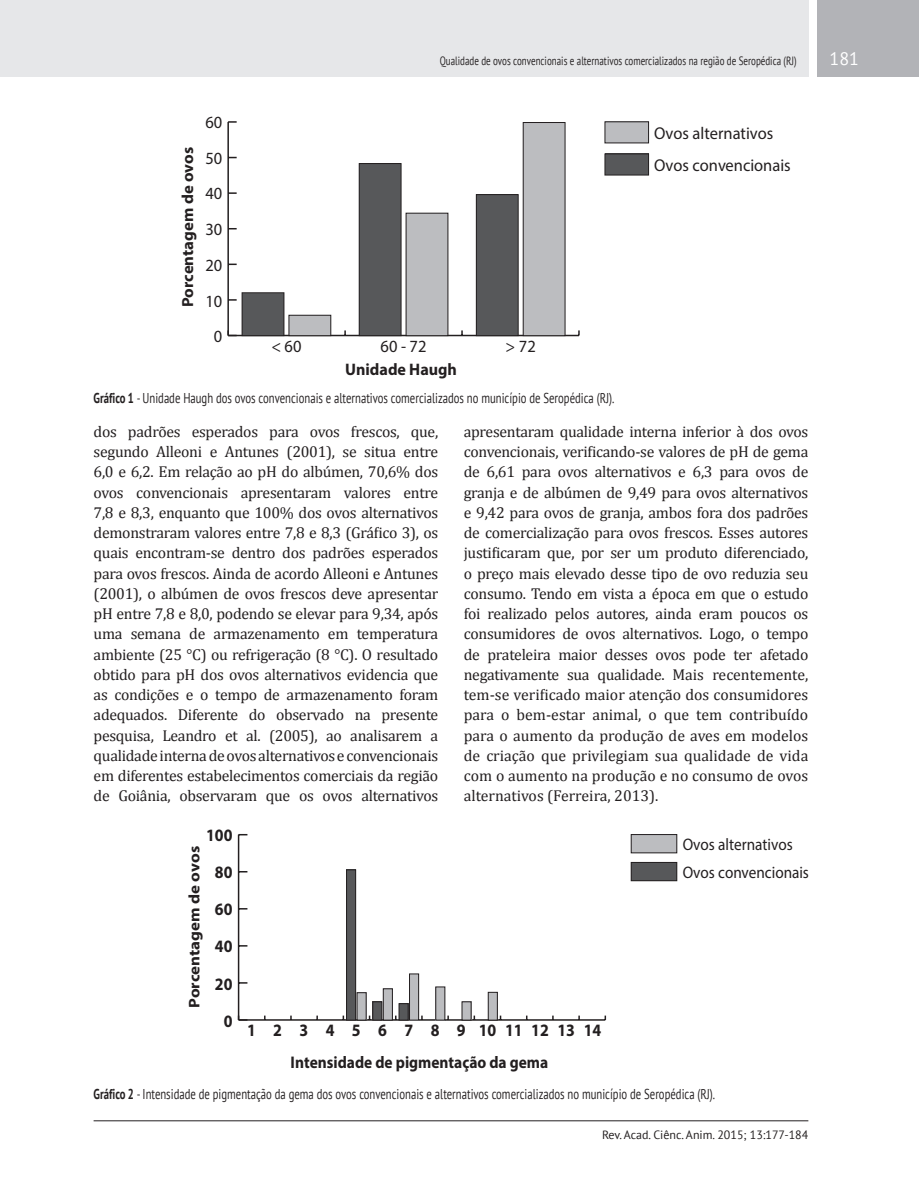
<style>
.page{position:relative;width:919px;height:1191px;background:#fff}
.page>*{position:absolute;margin:0;border:0;box-sizing:border-box;transform-origin:0 0}
.t1{font:18px "PT Sans";color:#fff}
.t2{font:700 17.4px "Myriad Pro";color:#231f20;scale:.91 1}
.t3{font:17.1px/32.1px "Myriad Pro";color:#231f20;scale:.96 1}
.t4{font:700 16.95px "Myriad Pro";color:#231f20;scale:.91 1}
.t5{font:16.65px/27.9px "Myriad Pro";color:#231f20;scale:.91 1}
.t6{font:700 16.65px "Myriad Pro";color:#231f20;scale:.96 1}
.t7{font:700 16.05px "Myriad Pro";color:#231f20;scale:1.04 1}
.TEXTO{font:15.75px/20.2px "Cambria";letter-spacing:-.02em;color:#231f20;text-align:justify}
.t8{font:700 15.45px "Myriad Pro";color:#231f20;scale:1.1 1}
.Cabeçalho{font:14.25px "PT Sans";color:#231f20;scale:.75 1}
.t9{font:12px "PT Sans";color:#231f20;scale:.75 1}
.t10{font:12px "PT Sans";color:#231f20}
.s1{font-weight:700}
</style>
<div class="page">
<div style="left:0;top:0;width:808px;height:77px;background:#e6e7e9"></div>
<div style="left:816px;top:0;width:102px;height:77px;background:#b2b3b7"></div>
<hr style="left:94px;top:1120px;width:714px;height:1px;background:#231f20">
<hr style="left:228px;top:335px;width:351px;height:1px;background:#231f20">
<hr style="left:227px;top:122px;width:2px;height:213px;background:#231f20">
<svg style="left:227px;top:330px;width:10px;height:6px"></svg>
<svg style="left:229px;top:299px;width:8px;height:2px"></svg>
<svg style="left:229px;top:263px;width:8px;height:2px"></svg>
<svg style="left:229px;top:192px;width:8px;height:2px"></svg>
<svg style="left:228px;top:121px;width:9px;height:2px"></svg>
<div style="left:605px;top:122px;width:43px;height:21px;background:#bcbdc0"></div>
<div style="left:604px;top:121px;width:45px;height:22px;border:1px solid #231f20"></div>
<div style="left:289px;top:315px;width:42px;height:21px;background:#bcbdc0"></div>
<div style="left:288px;top:315px;width:43px;height:21px;border:1px solid #231f20"></div>
<div style="left:406px;top:213px;width:42px;height:123px;background:#bcbdc0"></div>
<div style="left:523px;top:122px;width:42px;height:214px;background:#bcbdc0"></div>
<div style="left:523px;top:122px;width:42px;height:214px;border:1px solid #231f20"></div>
<div style="left:605px;top:154px;width:43px;height:21px;background:#57585a"></div>
<div style="left:604px;top:153px;width:45px;height:22px;border:1px solid #231f20"></div>
<div style="left:242px;top:293px;width:42px;height:43px;background:#57585a"></div>
<div style="left:242px;top:292px;width:42px;height:44px;border:1px solid #231f20"></div>
<div style="left:359px;top:164px;width:42px;height:172px;background:#57585a"></div>
<div style="left:359px;top:163px;width:42px;height:173px;border:1px solid #231f20"></div>
<div style="left:476px;top:195px;width:42px;height:141px;background:#57585a"></div>
<div style="left:476px;top:194px;width:42px;height:142px;border:1px solid #231f20"></div>
<hr style="left:238px;top:1019px;width:367px;height:1px;background:#231f20">
<hr style="left:238px;top:834px;width:1px;height:186px;background:#231f20">
<div style="left:631px;top:834px;width:45px;height:19px;background:#bcbdc0"></div>
<div style="left:630px;top:834px;width:47px;height:19px;border:1px solid #231f20"></div>
<div style="left:357px;top:992px;width:9px;height:28px;background:#bcbdc0"></div>
<div style="left:383px;top:988px;width:9px;height:32px;background:#bcbdc0"></div>
<div style="left:383px;top:988px;width:10px;height:32px;border:1px solid #231f20"></div>
<div style="left:409px;top:974px;width:9px;height:46px;background:#bcbdc0"></div>
<div style="left:409px;top:973px;width:10px;height:47px;border:1px solid #231f20"></div>
<div style="left:435px;top:987px;width:10px;height:33px;background:#bcbdc0"></div>
<div style="left:435px;top:986px;width:10px;height:34px;border:1px solid #231f20"></div>
<div style="left:462px;top:1001px;width:9px;height:19px;background:#bcbdc0"></div>
<div style="left:488px;top:992px;width:9px;height:28px;background:#bcbdc0"></div>
<div style="left:488px;top:992px;width:9px;height:28px;border:1px solid #231f20"></div>
<div style="left:631px;top:862px;width:45px;height:18px;background:#57585a"></div>
<div style="left:630px;top:862px;width:47px;height:19px;border:1px solid #231f20"></div>
<div style="left:346px;top:870px;width:9px;height:150px;background:#57585a"></div>
<div style="left:346px;top:869px;width:10px;height:151px;border:1px solid #231f20"></div>
<div style="left:373px;top:1001px;width:9px;height:19px;background:#57585a"></div>
<div style="left:372px;top:1001px;width:10px;height:19px;border:1px solid #231f20"></div>
<div style="left:399px;top:1003px;width:9px;height:17px;background:#57585a"></div>
<div style="left:398px;top:1003px;width:10px;height:17px;border:1px solid #231f20"></div>
<p class="t7" style="left:177px;top:307px;width:156px;rotate:-90deg">Porcentagem de ovos</p>
<p class="t3" style="left:205px;top:106px;width:19px">60</p>
<p class="t3" style="left:205px;top:142px;width:19px">50</p>
<p class="t3" style="left:205px;top:177px;width:19px">40</p>
<p class="t3" style="left:205px;top:213px;width:19px">30</p>
<p class="t3" style="left:205px;top:249px;width:19px">20</p>
<p class="t3" style="left:205px;top:284px;width:19px">10</p>
<p class="t3" style="left:214px;top:320px;width:10px">0</p>
<p class="t9" style="left:440px;top:53px;width:477px">Qualidade de ovos convencionais e alternativos comercializados na região de Seropédica (RJ)</p>
<p class="t1" style="left:829px;top:47px;width:31px">181</p>
<p class="t3" style="left:271px;top:330px;width:33px">&lt; 60</p>
<p class="t3" style="left:380px;top:330px;width:49px">60 - 72</p>
<p class="t3" style="left:505px;top:330px;width:33px">&gt; 72</p>
<p class="t6" style="left:345px;top:358px;width:118px">Unidade Haugh</p>
<p class="t3" style="left:654px;top:117px;width:144px">Ovos alternativos<br>Ovos convencionais</p>
<p class="Cabeçalho" style="left:94px;top:388px;width:696px"><span class="s1">Gráfico 1</span> - Unidade Haugh dos ovos convencionais e alternativos comercializados no município de Seropédica (RJ).</p>
<p class="TEXTO" style="left:94px;top:421px;width:346px">dos padrões esperados para ovos frescos, que, segundo Alleoni e Antunes (2001), se situa entre 6,0 e 6,2. Em relação ao pH do albúmen, 70,6% dos ovos convencionais apresentaram valores entre 7,8 e 8,3, enquanto que 100% dos ovos alternativos demonstraram valores entre 7,8 e 8,3 (Gráfico 3), os quais encontram-se dentro dos padrões esperados para ovos frescos. Ainda de acordo Alleoni e Antunes (2001), o albúmen de ovos frescos deve apresentar pH entre 7,8 e 8,0, podendo se elevar para 9,34, após uma semana de armazenamento em temperatura ambiente (25 °C) ou refrigeração (8 °C). O resultado obtido para pH dos ovos alternativos evidencia que as condições e o tempo de armazenamento foram adequados. Diferente do observado na presente pesquisa, Leandro et al. (2005), ao analisarem a qualidade interna de ovos alternativos e convencionais em diferentes estabelecimentos comerciais da região de Goiânia, observaram que os ovos alternativos</p>
<p class="TEXTO" style="left:463px;top:421px;width:346px">apresentaram qualidade interna inferior à dos ovos convencionais, verificando-se valores de pH de gema de 6,61 para ovos alternativos e 6,3 para ovos de granja e de albúmen de 9,49 para ovos alternativos e 9,42 para ovos de granja, ambos fora dos padrões de comercialização para ovos frescos. Esses autores justificaram que, por ser um produto diferenciado, o preço mais elevado desse tipo de ovo reduzia seu consumo. Tendo em vista a época em que o estudo foi realizado pelos autores, ainda eram poucos os consumidores de ovos alternativos. Logo, o tempo de prateleira maior desses ovos pode ter afetado negativamente sua qualidade. Mais recentemente, tem-se verificado maior atenção dos consumidores para o bem-estar animal, o que tem contribuído para o aumento da produção de aves em modelos de criação que privilegiam sua qualidade de vida com o aumento na produção e no consumo de ovos alternativos (Ferreira, 2013).</p>
<p class="t2" style="left:206px;top:823px;width:31px">100</p>
<p class="t8" style="left:184px;top:1008px;width:149px;rotate:-90deg">Porcentagem de ovos</p>
<p class="t2" style="left:215px;top:861px;width:21px">80</p>
<p class="t2" style="left:215px;top:898px;width:21px">60</p>
<p class="t2" style="left:215px;top:935px;width:21px">40</p>
<p class="t2" style="left:215px;top:972px;width:21px">20</p>
<p class="t2" style="left:224px;top:1009px;width:11px">0</p>
<p class="t2" style="left:247px;top:1019px;width:391px">1 2 3 4 5 6 7 8 9 1011121314</p>
<p class="t4" style="left:290px;top:1051px;width:284px">Intensidade de pigmentação da gema</p>
<p class="t5" style="left:682px;top:830px;width:140px">Ovos alternativos<br>Ovos convencionais</p>
<p class="Cabeçalho" style="left:94px;top:1084px;width:830px"><span class="s1">Gráfico 2</span> - Intensidade de pigmentação da gema dos ovos convencionais e alternativos comercializados no município de Seropédica (RJ).</p>
<p class="t10" style="left:602px;top:1126px;width:208px">Rev. Acad. Ciênc. Anim. 2015; 13:177-184</p>
</div>
